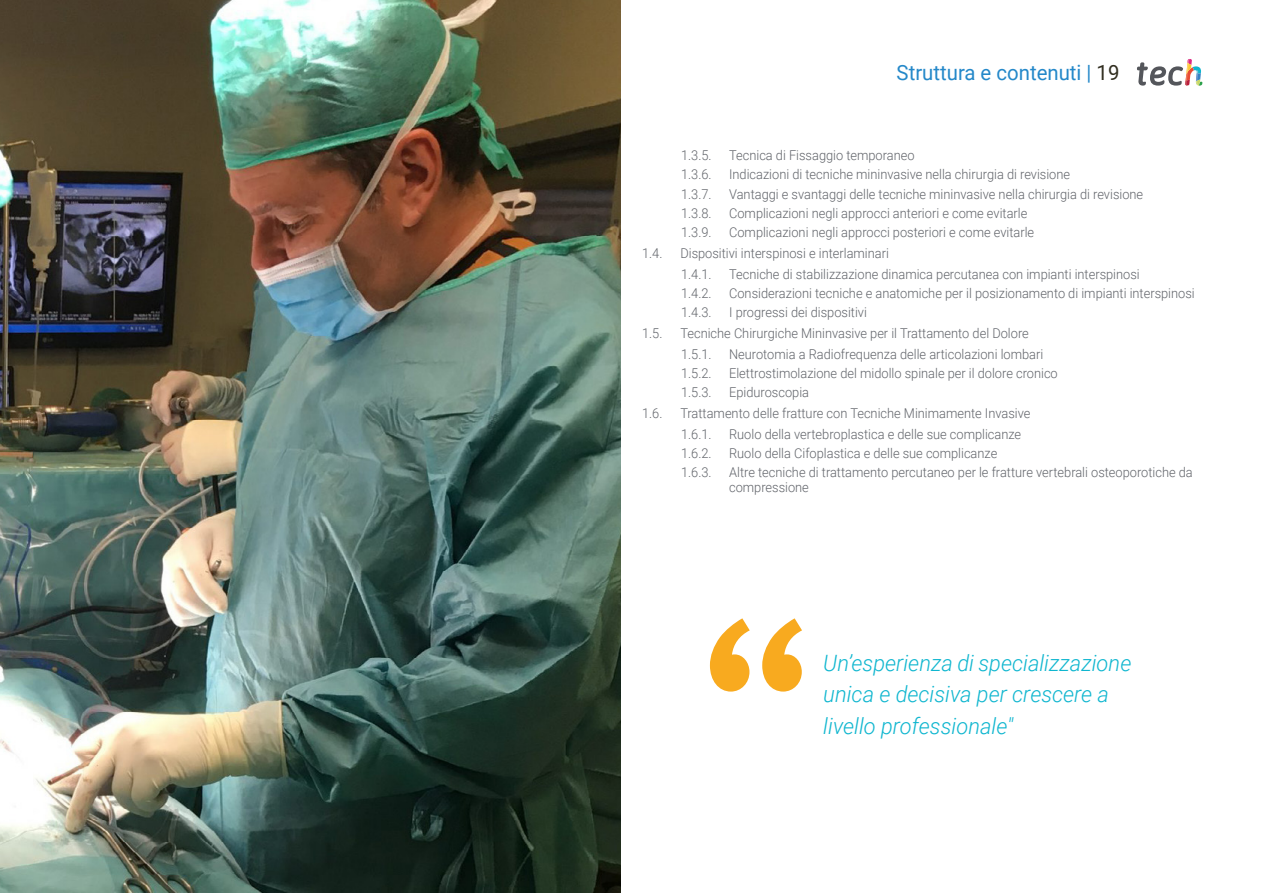
<style>
.page{position:relative;width:1263px;height:893px;background:#fff}
.page>*{position:absolute;margin:0;border:0;box-sizing:border-box;transform-origin:0 0}
.t1{font:italic 300 22.5px/31.5px "Roboto";color:#0fb6cf}
.t2{font:21px "Roboto";color:#2488c9}
.t3{font:300 13.5px/20.7px "Roboto";color:#61646a;scale:.95 1}
.s1{color:#312e20}
</style>
<div class="page">
<img style="left:0;top:0;width:621px;height:893px">
<svg style="left:710px;top:618px;width:92px;height:74px"></svg>
<svg style="left:1137px;top:59px;width:65px;height:27px"></svg>
<h2 class="t2" style="left:897px;top:57px;width:224px">Struttura e contenuti | <span class="s1">19</span></h2>
<p class="t3" style="left:681px;top:144px;width:34px">1.3.5.</p>
<p class="t3" style="left:729px;top:144px;width:197px">Tecnica di Fissaggio temporaneo</p>
<p class="t3" style="left:681px;top:164px;width:34px">1.3.6.</p>
<p class="t3" style="left:729px;top:164px;width:360px">Indicazioni di tecniche mininvasive nella chirurgia di revisione</p>
<p class="t3" style="left:681px;top:183px;width:34px">1.3.7.</p>
<p class="t3" style="left:729px;top:183px;width:437px">Vantaggi e svantaggi delle tecniche mininvasive nella chirurgia di revisione</p>
<p class="t3" style="left:681px;top:202px;width:34px">1.3.8.</p>
<p class="t3" style="left:729px;top:202px;width:315px">Complicazioni negli approcci anteriori e come evitarle</p>
<p class="t3" style="left:681px;top:221px;width:34px">1.3.9.</p>
<p class="t3" style="left:729px;top:221px;width:323px">Complicazioni negli approcci posteriori e come evitarle</p>
<p class="t3" style="left:642px;top:242px;width:23px">1.4.</p>
<p class="t3" style="left:680px;top:242px;width:221px">Dispositivi interspinosi e interlaminari<br>1.4.1.</p>
<p class="t3" style="left:729px;top:263px;width:434px">Tecniche di stabilizzazione dinamica percutanea con impianti interspinosi</p>
<p class="t3" style="left:681px;top:282px;width:34px">1.4.2.</p>
<p class="t3" style="left:729px;top:282px;width:492px">Considerazioni tecniche e anatomiche per il posizionamento di impianti interspinosi</p>
<p class="t3" style="left:681px;top:301px;width:34px">1.4.3.</p>
<p class="t3" style="left:729px;top:301px;width:147px">I progressi dei dispositivi</p>
<p class="t3" style="left:642px;top:322px;width:23px">1.5.</p>
<p class="t3" style="left:680px;top:322px;width:368px">Tecniche Chirurgiche Mininvasive per il Trattamento del Dolore<br>1.5.1.</p>
<p class="t3" style="left:729px;top:343px;width:332px">Neurotomia a Radiofrequenza delle articolazioni lombari</p>
<p class="t3" style="left:681px;top:362px;width:34px">1.5.2.</p>
<p class="t3" style="left:729px;top:362px;width:347px">Elettrostimolazione del midollo spinale per il dolore cronico</p>
<p class="t3" style="left:681px;top:381px;width:34px">1.5.3.</p>
<p class="t3" style="left:729px;top:381px;width:86px">Epiduroscopia</p>
<p class="t3" style="left:642px;top:402px;width:23px">1.6.</p>
<p class="t3" style="left:680px;top:402px;width:370px">Trattamento delle fratture con Tecniche Minimamente Invasive<br>1.6.1.</p>
<p class="t3" style="left:729px;top:423px;width:309px">Ruolo della vertebroplastica e delle sue complicanze</p>
<p class="t3" style="left:681px;top:442px;width:34px">1.6.2.</p>
<p class="t3" style="left:729px;top:442px;width:284px">Ruolo della Cifoplastica e delle sue complicanze</p>
<p class="t3" style="left:681px;top:461px;width:34px">1.6.3.</p>
<p class="t3" style="left:729px;top:464px;width:490px;line-height:15px">Altre tecniche di trattamento percutaneo per le fratture vertebrali osteoporotiche da compressione</p>
<h1 class="t1" style="left:823px;top:646px;width:310px">Un’esperienza di specializzazione unica e decisiva per crescere a livello professionale"</h1>
</div>
